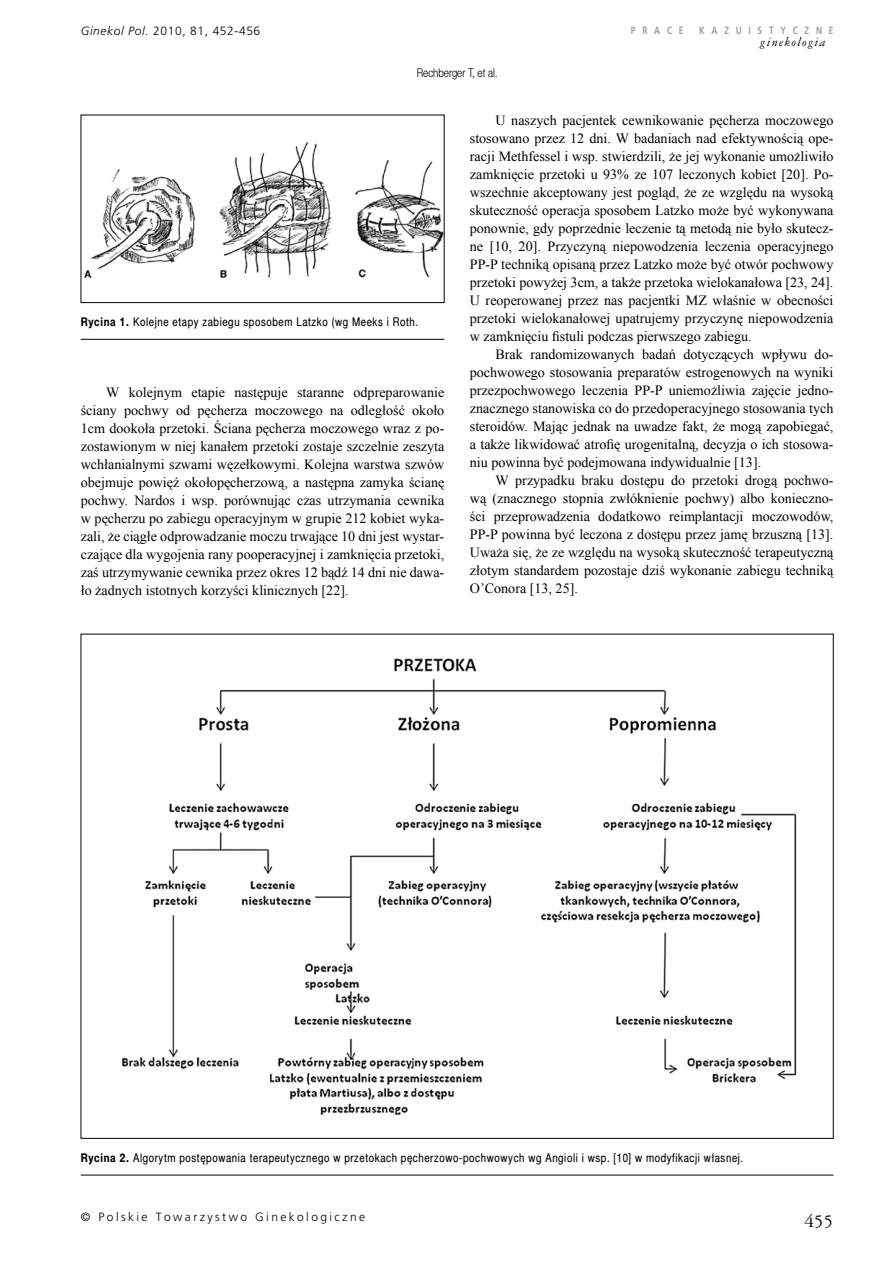
<style>
.page{position:relative;width:893px;height:1263px;background:#fff}
.page>*{position:absolute;margin:0;border:0;box-sizing:border-box;transform-origin:0 0}
.t1{font:19.5px "American Garamond PL";color:#000}
.t2{font:14.1px/18px "Times New Roman";color:#000;text-align:justify}
.t3{font:italic 13.5px "American Garamond PL";letter-spacing:.1em;color:#000}
.t4{font:12px "Switzer Cnd EFN";letter-spacing:.05em;color:#000}
.t5{font:300 12px "Pfrutiger";letter-spacing:.2em;color:#000}
.t6{font:300 12px "Pfrutiger";letter-spacing:.05em;color:#000}
.t7{font:12px "Switzer Cnd EFN Light";color:#000}
.t8{font:700 10.5px "Pfrutiger";letter-spacing:.8em;color:#9c9d9f;scale:.8 1}
.s1{font-style:italic}
.s2{font-weight:700}
</style>
<div class="page">
<img style="left:84px;top:140px;width:361px;height:141px">
<div style="left:81px;top:115px;width:363px;height:188px;border:1px solid #000"></div>
<hr style="left:81px;top:339px;width:363px;height:1px;background:#000">
<img style="left:122px;top:658px;width:675px;height:457px">
<hr style="left:81px;top:1175px;width:752px;height:1px;background:#000">
<p class="t6" style="left:81px;top:24px;width:181px"><span class="s1">Ginekol Pol.</span> 2010, 81, 452-456</p>
<p class="t7" style="left:417px;top:65px;width:82px">Rechberger T, et al.</p>
<p class="t8" style="left:631px;top:24px;width:67px">PRACE</p>
<p class="t8" style="left:699px;top:24px;width:169px">KAZUISTYCZNE</p>
<p class="t3" style="left:761px;top:34px;width:67px">ginekologia</p>
<p class="t4" style="left:81px;top:315px;width:339px"><span class="s2">Rycina 1.</span> Kolejne etapy zabiegu sposobem Latzko (wg Meeks i Roth.</p>
<p class="t2" style="left:81px;top:383px;width:365px;text-indent:26px">W kolejnym etapie następuje staranne odpreparowanie ściany pochwy od pęcherza moczowego na odległość około 1cm dookoła przetoki. Ściana pęcherza moczowego wraz z po&shy;zostawionym w niej kanałem przetoki zostaje szczelnie zeszyta wchłanialnymi szwami węzełkowymi. Kolejna warstwa szwów obejmuje powięź okołopęcherzową, a następna zamyka ścianę pochwy. Nardos i wsp. porównując czas utrzymania cewnika w pęcherzu po zabiegu operacyjnym w grupie 212 kobiet wyka&shy;zali, że ciągłe odprowadzanie moczu trwające 10 dni jest wystar&shy;czające dla wygojenia rany pooperacyjnej i zamknięcia przetoki, zaś utrzymywanie cewnika przez okres 12 bądź 14 dni nie dawa&shy;ło żadnych istotnych korzyści klinicznych [22].</p>
<p class="t2" style="left:495px;top:111px;width:340px">U naszych pacjentek cewnikowanie pęcherza moczowego</p>
<p class="t2" style="left:470px;top:129px;width:365px">stosowano przez 12 dni. W badaniach nad efektywnością ope-</p>
<p class="t2" style="left:470px;top:147px;width:365px">racji Methfessel i wsp. stwierdzili, że jej wykonanie umożliwiło</p>
<p class="t2" style="left:470px;top:165px;width:365px">zamknięcie przetoki u 93% ze 107 leczonych kobiet [20]. Po-</p>
<p class="t2" style="left:470px;top:183px;width:365px">wszechnie akceptowany jest pogląd, że ze względu na wysoką</p>
<p class="t2" style="left:470px;top:201px;width:365px">skuteczność operacja sposobem Latzko może być wykonywana</p>
<p class="t2" style="left:470px;top:219px;width:365px">ponownie, gdy poprzednie leczenie tą metodą nie było skutecz-</p>
<p class="t2" style="left:470px;top:237px;width:365px">ne [10, 20]. Przyczyną niepowodzenia leczenia operacyjnego</p>
<p class="t2" style="left:470px;top:255px;width:365px">PP-P techniką opisaną przez Latzko może być otwór pochwowy</p>
<p class="t2" style="left:470px;top:273px;width:365px">przetoki powyżej 3cm, a także przetoka wielokanałowa [23, 24].</p>
<p class="t2" style="left:470px;top:291px;width:365px">U reoperowanej przez nas pacjentki MZ właśnie w obecności</p>
<p class="t2" style="left:470px;top:309px;width:365px">przetoki wielokanałowej upatrujemy przyczynę niepowodzenia</p>
<p class="t2" style="left:470px;top:327px;width:283px">w zamknięciu fistuli podczas pierwszego zabiegu.</p>
<p class="t2" style="left:495px;top:345px;width:340px">Brak randomizowanych badań dotyczących wpływu do-</p>
<p class="t2" style="left:470px;top:363px;width:365px">pochwowego stosowania preparatów estrogenowych na wyniki</p>
<p class="t2" style="left:470px;top:381px;width:365px">przezpochwowego leczenia PP-P uniemożliwia zajęcie jedno-</p>
<p class="t2" style="left:470px;top:399px;width:365px">znacznego stanowiska co do przedoperacyjnego stosowania tych</p>
<p class="t2" style="left:470px;top:417px;width:365px">steroidów. Mając jednak na uwadze fakt, że mogą zapobiegać,</p>
<p class="t2" style="left:470px;top:435px;width:365px">a także likwidować atrofię urogenitalną, decyzja o ich stosowa-</p>
<p class="t2" style="left:470px;top:453px;width:293px">niu powinna być podejmowana indywidualnie [13].</p>
<p class="t2" style="left:495px;top:471px;width:340px">W przypadku braku dostępu do przetoki drogą pochwo-</p>
<p class="t2" style="left:470px;top:489px;width:365px">wą (znacznego stopnia zwłóknienie pochwy) albo konieczno-</p>
<p class="t2" style="left:470px;top:507px;width:365px">ści przeprowadzenia dodatkowo reimplantacji moczowodów,</p>
<p class="t2" style="left:470px;top:525px;width:365px">PP-P powinna być leczona z dostępu przez jamę brzuszną [13].</p>
<p class="t2" style="left:470px;top:543px;width:365px">Uważa się, że ze względu na wysoką skuteczność terapeutyczną</p>
<p class="t2" style="left:470px;top:561px;width:365px">złotym standardem pozostaje dziś wykonanie zabiegu techniką</p>
<p class="t2" style="left:470px;top:579px;width:110px">O’Conora [13, 25].</p>
<p class="t4" style="left:81px;top:1151px;width:664px"><span class="s2">Rycina 2.</span> Algorytm postępowania terapeutycznego w przetokach pęcherzowo-pochwowych wg Angioli i wsp. [10] w modyfikacji własnej.</p>
<p class="t5" style="left:81px;top:1211px;width:286px">© Polskie Towarzystwo Ginekologiczne</p>
<p class="t1" style="left:804px;top:1209px;width:30px">455</p>
</div>
